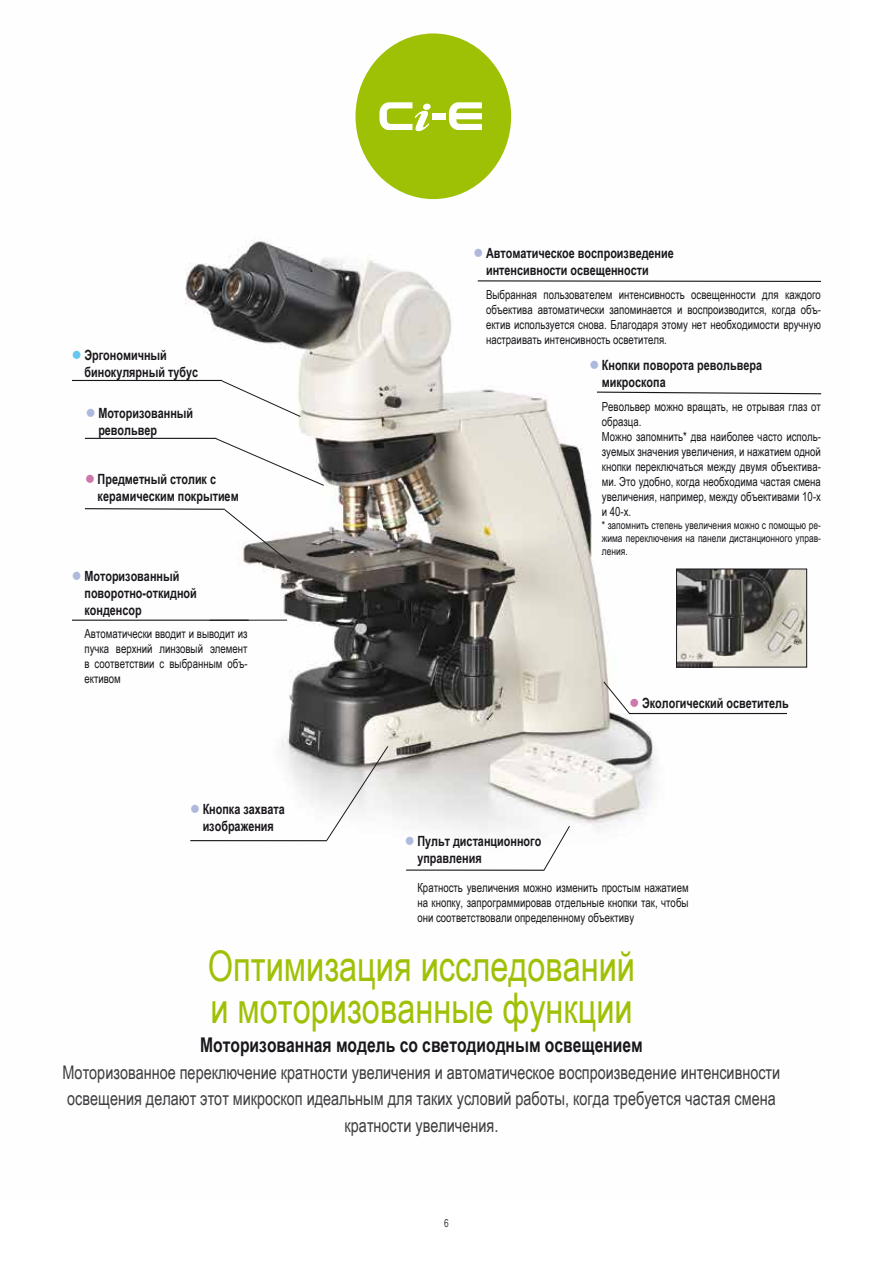
<style>
.page{position:relative;width:893px;height:1263px;background:#fff}
.page>*{position:absolute;margin:0;border:0;box-sizing:border-box;transform-origin:0 0}
.t1{font:42.15px/42.2px "Arial Narrow";color:#9ec106;scale:.94 1}
.t2{font:700 20.25px "Arial Narrow";color:#1a171c;scale:.94 1}
.t3{font:18.75px/26.5px "Arial Narrow";color:#3e3d40;text-align:center;scale:.94 1}
.t4{font:700 14.1px/16.8px "Arial Narrow";color:#1a171c;scale:.94 1}
.t5{font:12.45px/15px "Arial Narrow";color:#1a171c;text-align:justify;scale:.94 1}
.t6{font:10.95px/13px "Arial Narrow";color:#1a171c;text-align:justify;scale:.94 1}
.t7{font:10.95px "Arial Narrow";color:#3e3d40;scale:.94 1}
.s1{color:#68c7ed}
.s2{color:#adbadc}
.s3{color:#cd78ab}
</style>
<div class="page">
<img style="left:72px;top:111px;width:736px;height:760px">
<hr style="left:72px;top:620px;width:177px;height:1px;background:#1a171c">
<svg style="left:84px;top:507px;width:207px;height:57px"></svg>
<hr style="left:210px;top:620px;width:77px;height:1px;background:#1a171c">
<hr style="left:406px;top:869px;width:138px;height:2px;background:#1a171c">
<svg style="left:544px;top:826px;width:26px;height:44px"></svg>
<svg style="left:603px;top:681px;width:27px;height:33px"></svg>
<hr style="left:85px;top:438px;width:131px;height:1px;background:#1a171c">
<hr style="left:72px;top:380px;width:150px;height:1px;background:#1a171c">
<svg style="left:215px;top:438px;width:109px;height:48px"></svg>
<svg style="left:221px;top:380px;width:80px;height:37px"></svg>
<svg style="left:355px;top:33px;width:156px;height:166px"></svg>
<div style="left:432px;top:113px;width:13px;height:6px;background:#fff"></div>
<svg style="left:596px;top:391px;width:226px;height:4px"></svg>
<svg style="left:477px;top:280px;width:344px;height:3px"></svg>
<hr style="left:629px;top:713px;width:158px;height:1px;background:#1a171c">
<svg style="left:326px;top:746px;width:62px;height:95px"></svg>
<hr style="left:190px;top:840px;width:137px;height:1px;background:#1a171c">
<img style="left:678px;top:571px;width:127px;height:94px">
<div style="left:676px;top:569px;width:131px;height:98px;border:1px solid #1a171c"></div>
<p class="t4" style="left:84px;top:346px;width:122px;text-indent:-12px"><span class="s1">●</span> Эргономичный бинокулярный тубус</p>
<p class="t4" style="left:98px;top:404px;width:102px;text-indent:-12px"><span class="s2">●</span> Моторизованный револьвер</p>
<p class="t4" style="left:98px;top:470px;width:152px;text-indent:-12px"><span class="s3">●</span> Предметный столик с керамическим покрытием</p>
<p class="t4" style="left:84px;top:567px;width:121px;text-indent:-12px"><span class="s2">●</span> Моторизованный поворотно-откидной конденсор</p>
<p class="t5" style="left:84px;top:626px;width:175px">Автоматически вводит и выводит из пучка верхний линзовый элемент в соответствии с выбранным объ&shy;ективом</p>
<p class="t4" style="left:190px;top:800px;width:102px;text-align:center"><span class="s2">●</span> Кнопка захвата изображения</p>
<p class="t4" style="left:486px;top:244px;width:201px;text-indent:-12px"><span class="s2">●</span> Автоматическое воспроизведение интенсивности освещенности</p>
<p class="t5" style="left:486px;top:287px;width:358px">Выбранная пользователем интенсивность освещенности для каждого объектива автоматически запоминается и воспроизводится, когда объ&shy;ектив используется снова. Благодаря этому нет необходимости вручную настраивать интенсивность осветителя.</p>
<p class="t4" style="left:602px;top:356px;width:172px;text-indent:-12px"><span class="s2">●</span> Кнопки поворота револьвера микроскопа</p>
<p class="t5" style="left:602px;top:399px;width:235px;text-align:left">Револьвер можно вращать, не отрывая глаз от образца.<br>Можно запомнить* два наиболее часто исполь&shy;зуемых значения увеличения, и нажатием одной кнопки переключаться между двумя объектива&shy;ми. Это удобно, когда необходима частая смена увеличения, например, между объективами 10-х и 40-х.</p>
<p class="t6" style="left:602px;top:518px;width:235px">* запомнить степень увеличения можно с помощью ре&shy;жима переключения на панели дистанционного управ&shy;ления.</p>
<p class="t4" style="left:630px;top:693px;width:171px"><span class="s3">●</span> Экологический осветитель</p>
<p class="t4" style="left:417px;top:832px;width:133px;text-indent:-12px"><span class="s2">●</span> Пульт дистанционного управления</p>
<p class="t5" style="left:417px;top:879px;width:290px">Кратность увеличения можно изменить простым нажатием на кнопку, запрограммировав отдельные кнопки так, чтобы они соответствовали определенному объективу</p>
<h1 class="t1" style="left:208px;top:943px;width:456px">Оптимизация исследований и моторизованные функции</h1>
<h2 class="t2" style="left:200px;top:1029px;width:472px">Моторизованная модель со светодиодным освещением</h2>
<h3 class="t3" style="left:63px;top:1058px;width:765px">Моторизованное переключение кратности увеличения и автоматическое воспроизведение интенсивности освещения делают этот микроскоп идеальным для таких условий работы, когда требуется частая смена кратности увеличения.</h3>
<p class="t7" style="left:444px;top:1215px;width:6px">6</p>
</div>
